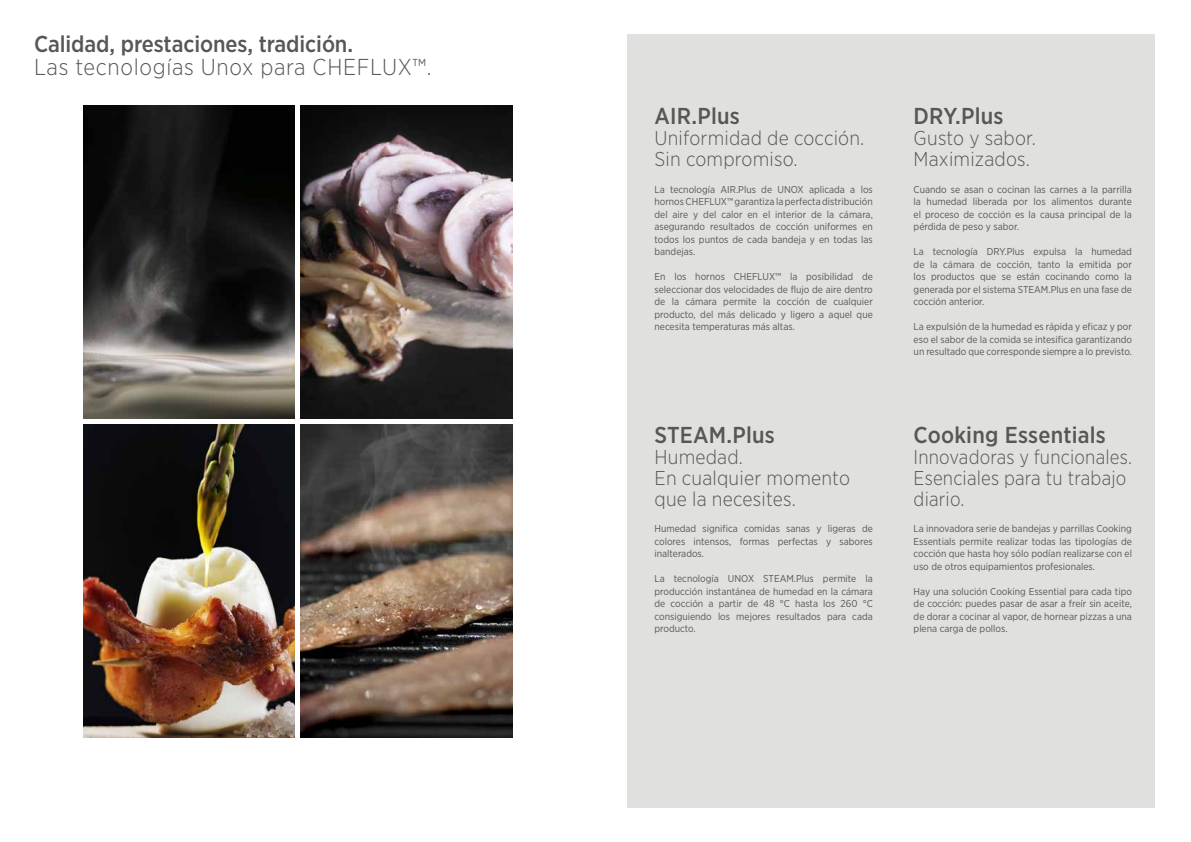
<style>
.page{position:relative;width:1191px;height:842px;background:#fff}
.page>*{position:absolute;margin:0;border:0;box-sizing:border-box;transform-origin:0 0}
.t1{font:500 23px "Gotham Narrow";letter-spacing:.005em;color:#575756}
.t2{font:300 23px "Gotham Narrow";letter-spacing:.03em;color:#575756}
.t3{font:300 20px/21px "Gotham Narrow";letter-spacing:.01em;color:#575756}
.t4{font:300 20px/21px "Gotham Narrow";letter-spacing:.01em;color:#575756;scale:.96 1}
.t5{font:10px/12.5px "Gotham Narrow";color:#575756;text-align:justify}
</style>
<div class="page">
<div style="left:627px;top:34px;width:527px;height:774px;background:#e0e0df"></div>
<img style="left:83px;top:424px;width:212px;height:314px">
<img style="left:301px;top:106px;width:211px;height:312px">
<img style="left:301px;top:424px;width:211px;height:314px">
<img style="left:83px;top:106px;width:212px;height:312px">
<h1 class="t1" style="left:34px;top:30px;width:320px">Calidad, prestaciones, tradición.</h1>
<h1 class="t2" style="left:34px;top:53px;width:399px">Las tecnologías Unox para CHEFLUX™.</h1>
<h1 class="t1" style="left:654px;top:101px;width:87px">AIR.Plus</h1>
<h2 class="t3" style="left:654px;top:127px;width:211px">Uniformidad de cocción.<br>Sin compromiso.</h2>
<p class="t5" style="left:654px;top:183px;width:220px">La tecnología AIR.Plus de UNOX aplicada a los hornos CHEFLUX™ garantiza la perfecta distribución del aire y del calor en el interior de la cámara, asegurando resultados de cocción uniformes en todos los puntos de cada bandeja y en todas las bandejas.</p>
<p class="t5" style="left:654px;top:270px;width:220px">En los hornos CHEFLUX™ la posibilidad de seleccionar dos velocidades de flujo de aire dentro de la cámara permite la cocción de cualquier producto, del más delicado y ligero a aquel que necesita temperaturas más altas.</p>
<h1 class="t1" style="left:654px;top:420px;width:122px">STEAM.Plus</h1>
<h2 class="t3" style="left:654px;top:446px;width:197px">Humedad.<br>En cualquier momento que la necesites.</h2>
<p class="t5" style="left:654px;top:522px;width:220px">Humedad significa comidas sanas y ligeras de colores intensos, formas perfectas y sabores inalterados.</p>
<p class="t5" style="left:654px;top:572px;width:220px">La tecnología UNOX STEAM.Plus permite la producción instantánea de humedad en la cámara de cocción a partir de 48 °C hasta los 260 °C consiguiendo los mejores resultados para cada producto.</p>
<h1 class="t1" style="left:913px;top:101px;width:91px">DRY.Plus</h1>
<h2 class="t3" style="left:913px;top:127px;width:124px">Gusto y sabor.<br>Maximizados.</h2>
<p class="t5" style="left:913px;top:183px;width:220px">Cuando se asan o cocinan las carnes a la parrilla la humedad liberada por los alimentos durante el proceso de cocción es la causa principal de la pérdida de peso y sabor.</p>
<p class="t5" style="left:913px;top:245px;width:220px">La tecnología DRY.Plus expulsa la humedad de la cámara de cocción, tanto la emitida por los productos que se están cocinando como la generada por el sistema STEAM.Plus en una fase de cocción anterior.</p>
<p class="t5" style="left:913px;top:320px;width:220px">La expulsión de la humedad es rápida y eficaz y por eso el sabor de la comida se intesifica garantizando un resultado que corresponde siempre a lo previsto.</p>
<h1 class="t1" style="left:913px;top:420px;width:194px">Cooking Essentials</h1>
<h2 class="t4" style="left:913px;top:446px;width:229px">Innovadoras y funcionales.<br>Esenciales para tu trabajo diario.</h2>
<p class="t5" style="left:913px;top:522px;width:220px">La innovadora serie de bandejas y parrillas Cooking Essentials permite realizar todas las tipologías de cocción que hasta hoy sólo podían realizarse con el uso de otros equipamientos profesionales.</p>
<p class="t5" style="left:913px;top:585px;width:220px">Hay una solución Cooking Essential para cada tipo de cocción: puedes pasar de asar a freír sin aceite, de dorar a cocinar al vapor, de hornear pizzas a una plena carga de pollos.</p>
</div>
